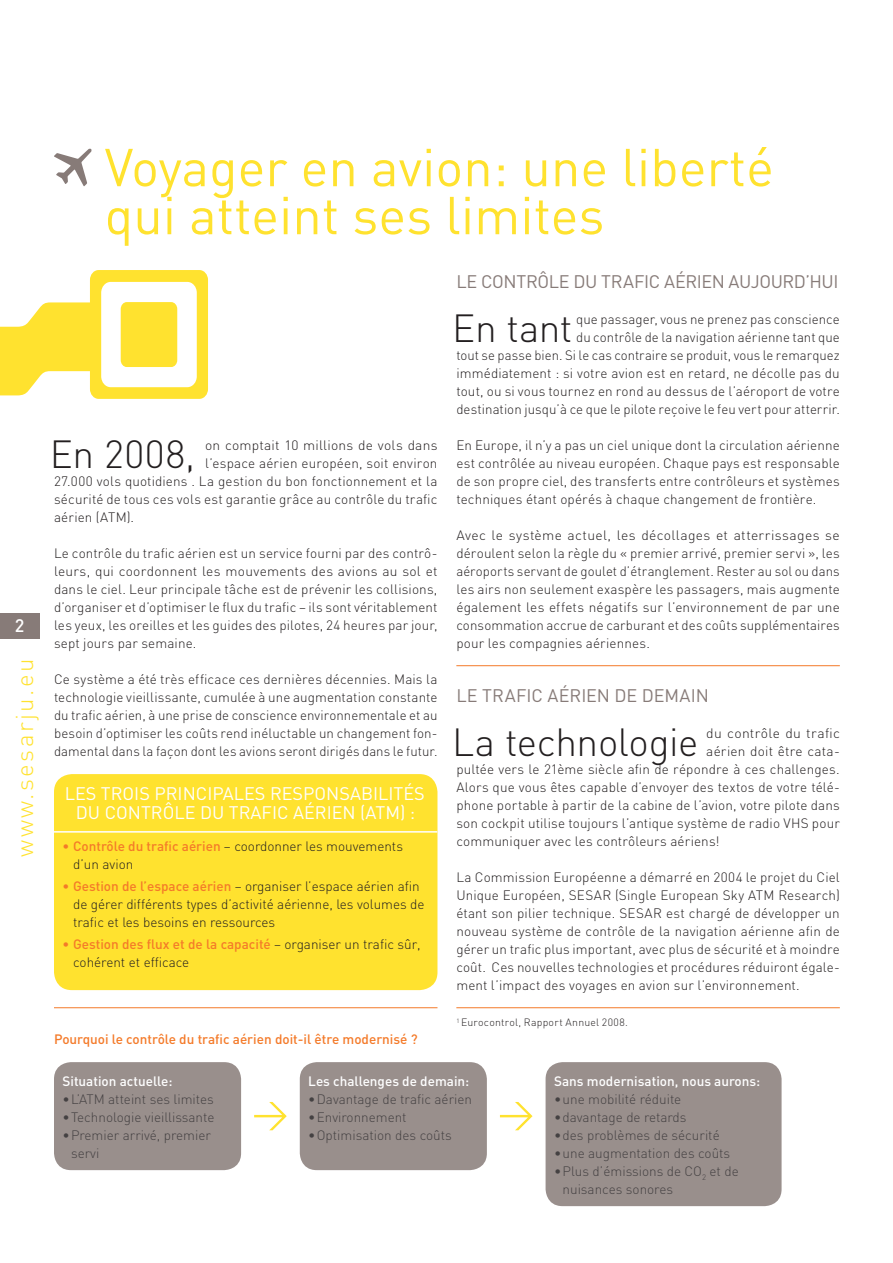
<style>
.page{position:relative;width:893px;height:1263px;background:#fff}
.page>*{position:absolute;margin:0;border:0;box-sizing:border-box;transform-origin:0 0}
.t1{font:52.5px/48px "FFDIN";color:#ffe22f}
.t2{font:300 38.85px "FFDIN";letter-spacing:-.01em;color:#231f20}
.t3{font:300 24px "FFDIN";letter-spacing:.1em;color:#ffe22f}
.t4{font:18px/19.5px "FFDIN";color:#fff;text-align:center}
.t5{font:18px "FFDIN";letter-spacing:-.01em;color:#877b78}
.t6{font:500 18px "FFDIN";color:#fff}
.t7{font:300 13.5px/18px "FFDIN";letter-spacing:.005em;color:#231f20}
.t8{font:500 13.5px "FFDIN";color:#fff}
.t9{font:500 13.5px "FFDIN";color:#f47a29}
.t10{font:300 10.5px "FFDIN";letter-spacing:.02em;color:#231f20}
.s1{font-weight:500;color:#f47a29}
</style>
<div class="page">
<svg style="left:0;top:270px;width:208px;height:129px"></svg>
<div style="left:54px;top:774px;width:383px;height:216px;background:#ffe22f;border-radius:18px"></div>
<hr style="left:54px;top:831px;width:383px;height:2px;background:#fff">
<hr style="left:892px;top:0;width:1px;height:1263px;background:#ffe22f">
<div style="left:0;top:613px;width:40px;height:26px;background:#877b78"></div>
<hr style="left:54px;top:1007px;width:383px;height:1px;background:#f47a29">
<hr style="left:456px;top:665px;width:384px;height:1px;background:#f47a29">
<hr style="left:456px;top:1007px;width:384px;height:1px;background:#f47a29">
<div style="left:54px;top:1062px;width:187px;height:108px;background:#998f8c;border-radius:17px"></div>
<div style="left:300px;top:1062px;width:187px;height:108px;background:#998f8c;border-radius:17px"></div>
<div style="left:546px;top:1062px;width:236px;height:144px;background:#998f8c;border-radius:17px"></div>
<svg style="left:254px;top:1102px;width:33px;height:28px"></svg>
<svg style="left:500px;top:1102px;width:32px;height:28px"></svg>
<svg style="left:54px;top:148px;width:38px;height:38px"></svg>
<p class="t6" style="left:15px;top:613px;width:11px">2</p>
<p class="t3" style="left:10px;top:857px;width:199px;rotate:-90deg">www.sesarju.eu</p>
<p class="t1" style="left:105px;top:143px;width:671px">Voyager en avion: une liberté qui atteint ses limites</p>
<p class="t2" style="left:50px;top:430px;width:147px">En 2008,</p>
<p class="t7" style="left:205px;top:436px;width:234px">on comptait 10 millions de vols dans</p>
<p class="t7" style="left:205px;top:454px;width:234px">l’espace aérien européen, soit environ</p>
<p class="t7" style="left:54px;top:472px;width:385px">27.000 vols quotidiens . La gestion du bon fonctionnement et la</p>
<p class="t7" style="left:54px;top:490px;width:385px">sécurité de tous ces vols est garantie grâce au contrôle du trafic</p>
<p class="t7" style="left:54px;top:508px;width:82px">aérien (ATM).</p>
<p class="t7" style="left:54px;top:544px;width:385px;text-align:justify">Le contrôle du trafic aérien est un service fourni par des contrô&shy;leurs, qui coordonnent les mouvements des avions au sol et dans le ciel. Leur principale tâche est de prévenir les collisions, d’organiser et d’optimiser le flux du trafic – ils sont véritablement les yeux, les oreilles et les guides des pilotes, 24 heures par jour, sept jours par semaine.</p>
<p class="t7" style="left:54px;top:670px;width:385px;text-align:justify">Ce système a été très efficace ces dernières décennies. Mais la technologie vieillissante, cumulée à une augmentation constante du trafic aérien, à une prise de conscience environnementale et au besoin d’optimiser les coûts rend inéluctable un changement fon&shy;damental dans la façon dont les avions seront dirigés dans le futur.</p>
<p class="t4" style="left:65px;top:783px;width:361px">LES TROIS PRINCIPALES RESPONSABILITÉS<br>DU CONTRÔLE DU TRAFIC AÉRIEN (ATM) :</p>
<p class="t7" style="left:73px;top:837px;width:331px;text-indent:-11px"><span class="s1">• Contrôle du trafic aérien</span> – coordonner les mouvements d’un avion</p>
<p class="t7" style="left:73px;top:877px;width:353px;text-indent:-11px"><span class="s1">• Gestion de l’espace aérien</span> – organiser l’espace aérien afin de gérer différents types d’activité aérienne, les volumes de trafic et les besoins en ressources</p>
<p class="t7" style="left:73px;top:935px;width:349px;text-indent:-11px"><span class="s1">• Gestion des flux et de la capacité</span> – organiser un trafic sûr, cohérent et efficace</p>
<p class="t9" style="left:54px;top:1031px;width:365px">Pourquoi le contrôle du trafic aérien doit-il être modernisé ?</p>
<p class="t5" style="left:456px;top:270px;width:384px">LE CONTRÔLE DU TRAFIC AÉRIEN AUJOURD’HUI</p>
<p class="t2" style="left:452px;top:304px;width:122px">En tant</p>
<p class="t7" style="left:456px;top:310px;width:385px;text-align:right">que passager, vous ne prenez pas conscience<br>du contrôle de la navigation aérienne tant que<br>tout se passe bien. Si le cas contraire se produit, vous le remarquez immédiatement : si votre avion est en retard, ne décolle pas du tout, ou si vous tournez en rond au dessus de l’aéroport de votre destination jusqu’à ce que le pilote reçoive le feu vert pour atterrir.</p>
<p class="t7" style="left:456px;top:436px;width:385px;text-align:justify">En Europe, il n’y a pas un ciel unique dont la circulation aérienne est contrôlée au niveau européen. Chaque pays est responsable de son propre ciel, des transferts entre contrôleurs et systèmes techniques étant opérés à chaque changement de frontière.</p>
<p class="t7" style="left:456px;top:526px;width:385px;text-align:justify">Avec le système actuel, les décollages et atterrissages se déroulent selon la règle du « premier arrivé, premier servi », les aéroports servant de goulet d’étranglement. Rester au sol ou dans les airs non seulement exaspère les passagers, mais augmente également les effets négatifs sur l’environnement de par une consommation accrue de carburant et des coûts supplémentaires pour les compagnies aériennes.</p>
<p class="t5" style="left:456px;top:684px;width:254px">LE TRAFIC AÉRIEN DE DEMAIN</p>
<p class="t2" style="left:452px;top:718px;width:248px">La technologie</p>
<p class="t7" style="left:706px;top:724px;width:135px">du contrôle du trafic</p>
<p class="t7" style="left:706px;top:742px;width:135px">aérien doit être cata-</p>
<p class="t7" style="left:456px;top:760px;width:385px">pultée vers le 21ème siècle afin de répondre à ces challenges.</p>
<p class="t7" style="left:456px;top:778px;width:385px">Alors que vous êtes capable d’envoyer des textos de votre télé-</p>
<p class="t7" style="left:456px;top:796px;width:385px">phone portable à partir de la cabine de l’avion, votre pilote dans</p>
<p class="t7" style="left:456px;top:814px;width:385px">son cockpit utilise toujours l’antique système de radio VHS pour</p>
<p class="t7" style="left:456px;top:832px;width:265px">communiquer avec les contrôleurs aériens!</p>
<p class="t7" style="left:456px;top:868px;width:385px;text-align:justify">La Commission Européenne a démarré en 2004 le projet du Ciel Unique Européen, SESAR (Single European Sky ATM Research) étant son pilier technique. SESAR est chargé de développer un nouveau système de contrôle de la navigation aérienne afin de gérer un trafic plus important, avec plus de sécurité et à moindre coût. Ces nouvelles technologies et procédures réduiront égale&shy;ment l’impact des voyages en avion sur l’environnement.</p>
<p class="t10" style="left:456px;top:1016px;width:173px"><sup>1</sup> Eurocontrol, Rapport Annuel 2008.</p>
<p class="t8" style="left:63px;top:1072px;width:111px">Situation actuelle:</p>
<p class="t7" style="left:63px;top:1089px;width:153px">• L’ATM atteint ses limites</p>
<p class="t7" style="left:63px;top:1107px;width:153px">• Technologie vieillissante</p>
<p class="t7" style="left:71px;top:1125px;width:142px;text-indent:-9px">• Premier arrivé, premier servi</p>
<p class="t8" style="left:308px;top:1072px;width:163px">Les challenges de demain:</p>
<p class="t7" style="left:308px;top:1089px;width:165px">• Davantage de trafic aérien</p>
<p class="t7" style="left:308px;top:1107px;width:100px">• Environnement</p>
<p class="t7" style="left:308px;top:1125px;width:145px">• Optimisation des coûts</p>
<p class="t8" style="left:554px;top:1072px;width:208px">Sans modernisation, nous aurons:</p>
<p class="t7" style="left:554px;top:1089px;width:129px">• une mobilité réduite</p>
<p class="t7" style="left:554px;top:1107px;width:134px">• davantage de retards</p>
<p class="t7" style="left:554px;top:1125px;width:167px">• des problèmes de sécurité</p>
<p class="t7" style="left:554px;top:1143px;width:178px">• une augmentation des coûts</p>
<p class="t7" style="left:563px;top:1161px;width:178px;text-indent:-9px">• Plus d’émissions de CO<sub>2</sub> et de nuisances sonores</p>
</div>
